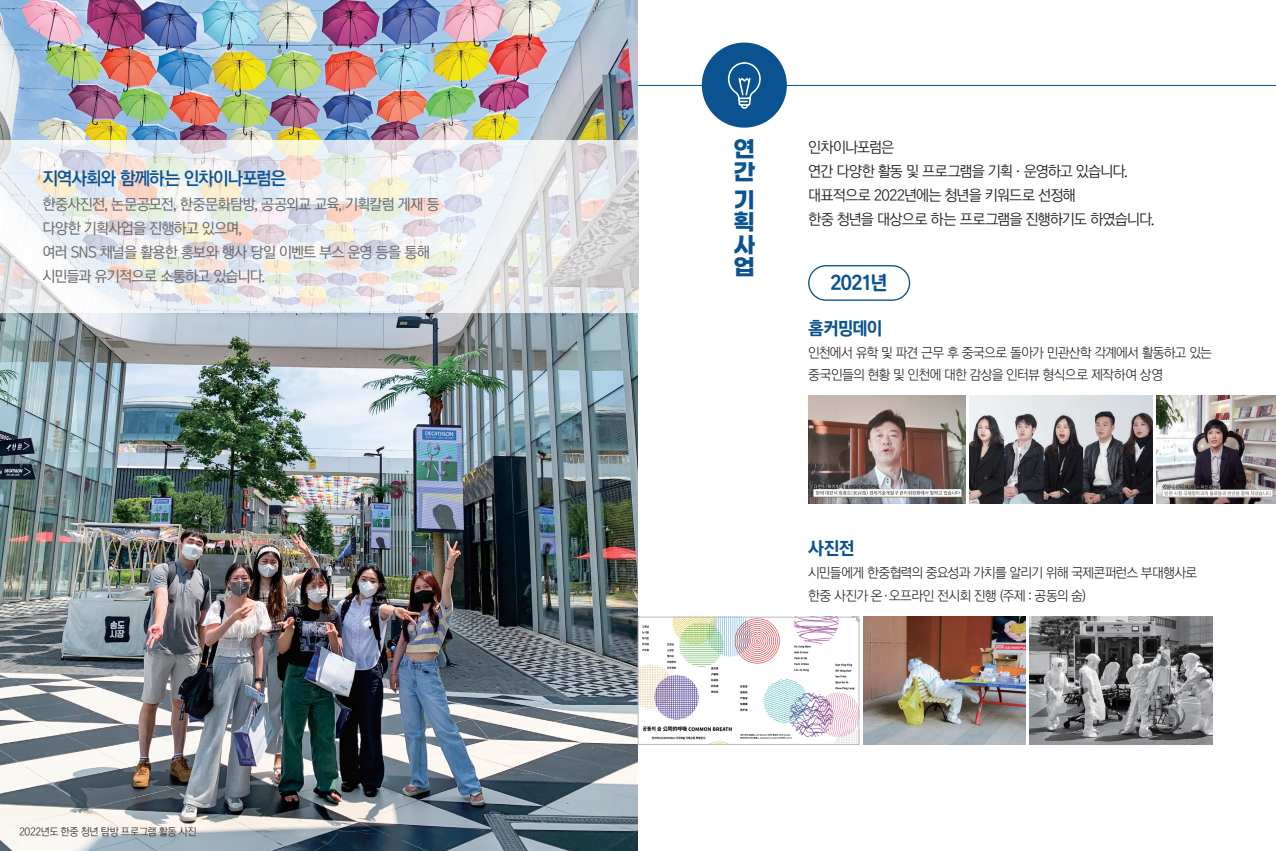
<style>
.page{position:relative;width:1276px;height:851px;background:#fff}
.page>*{position:absolute;margin:0;border:0;box-sizing:border-box;transform-origin:0 0}
.t1{font:700 22.5px/22.2px "Gmarket Sans";color:#0b5390}
.t2{font:19.8px "Korean GD17 R";letter-spacing:-.045em;color:#0b5390}
.t3{font:18px "Korean GD15 R";letter-spacing:-.07em;color:#0b5390}
.t4{font:18px "Korean GD17 R";letter-spacing:-.055em;color:#0b5390}
.t5{font:15px/24px "Korean GD13 R";letter-spacing:-.06em;color:#6c6d70}
.t6{font:15px/24px "Korean GD12 R";letter-spacing:-.065em;color:#231f20}
.t7{font:13.5px/22.5px "Korean GD11 R";letter-spacing:-.06em;color:#231f20}
.t8{font:10.5px "Korean GD11 R";letter-spacing:-.04em;color:#231f20}
</style>
<div class="page">
<img style="left:808px;top:395px;width:157px;height:109px">
<img style="left:1157px;top:395px;width:119px;height:109px">
<img style="left:969px;top:395px;width:183px;height:109px">
<hr style="left:0;top:85px;width:1276px;height:1px;background:#0b5390">
<img style="left:0;top:0;width:638px;height:850px">
<div style="left:702px;top:43px;width:85px;height:85px;background:#0b5390;border-radius:50%"></div>
<svg style="left:728px;top:62px;width:33px;height:66px"></svg>
<div style="left:808px;top:265px;width:102px;height:36px;border:1px solid #0b5390;border-radius:17px"></div>
<img style="left:640px;top:619px;width:217px;height:123px">
<div style="left:638px;top:617px;width:221px;height:127px;border:1px solid #bcbdc0"></div>
<img style="left:863px;top:617px;width:162px;height:127px">
<img style="left:1029px;top:617px;width:183px;height:127px">
<img style="left:0;top:140px;width:638px;height:173px">
<h3 class="t3" style="left:43px;top:168px;width:245px">지역사회와 함께하는 인차이나포럼은</h3>
<p class="t5" style="left:43px;top:192px;width:398px">한중사진전, 논문공모전, 한중문화탐방, 공공외교 교육, 기획칼럼 게재 등 다양한 기획사업을 진행하고 있으며,<br>여러 SNS 채널을 활용한 홍보와 행사 당일 이벤트 부스 운영 등을 통해 시민들과 유기적으로 소통하고 있습니다.</p>
<p class="t8" style="left:19px;top:825px;width:179px">2022년도 한중 청년 탐방 프로그램 활동 사진</p>
<h1 class="t1" style="left:733px;top:139px;width:23px">연 간</h1>
<h1 class="t1" style="left:733px;top:190px;width:23px;text-align:justify">기 획 사 업</h1>
<p class="t6" style="left:808px;top:136px;width:348px">인차이나포럼은<br>연간 다양한 활동 및 프로그램을 기획·운영하고 있습니다. 대표적으로 2022년에는 청년을 키워드로 선정해<br>한중 청년을 대상으로 하는 프로그램을 진행하기도 하였습니다.</p>
<h2 class="t2" style="left:830px;top:272px;width:59px">2021년</h2>
<h3 class="t4" style="left:808px;top:318px;width:76px">홈커밍데이</h3>
<p class="t7" style="left:808px;top:341px;width:405px">인천에서 유학 및 파견 근무 후 중국으로 돌아가 민관산학 각계에서 활동하고 있는 중국인들의 현황 및 인천에 대한 감상을 인터뷰 형식으로 제작하여 상영</p>
<h3 class="t4" style="left:808px;top:538px;width:48px">사진전</h3>
<p class="t7" style="left:808px;top:561px;width:390px">시민들에게 한중협력의 중요성과 가치를 알리기 위해 국제콘퍼런스 부대행사로 한중 사진가 온·오프라인 전시회 진행 (주제 : 공동의 숨)</p>
</div>
